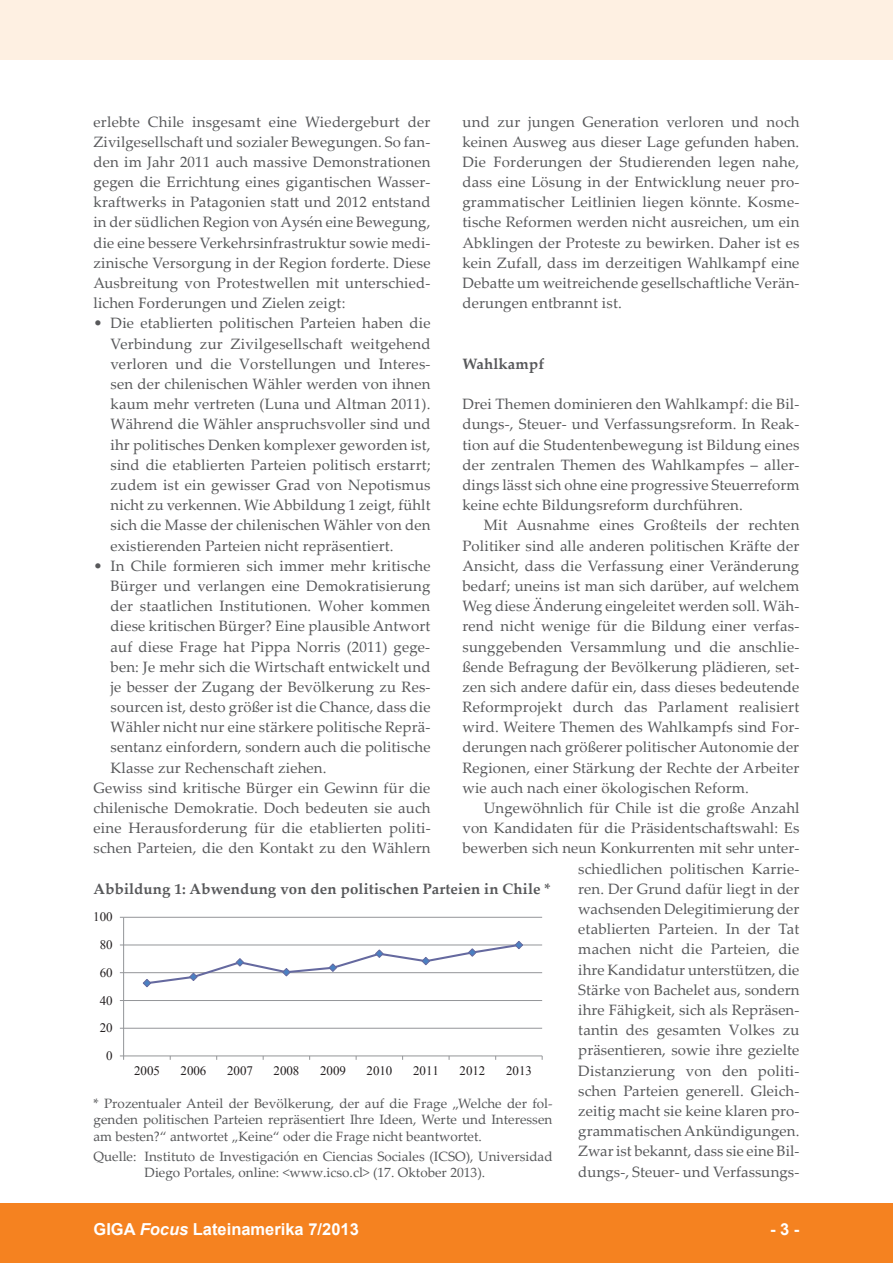
<style>
.page{position:relative;width:893px;height:1263px;background:#fff}
.page>*{position:absolute;margin:0;border:0;box-sizing:border-box;transform-origin:0 0}
.t1{font:700 16.5px "Arial";color:#fff}
.t2{font:15px/20.2px "Palatino Linotype";letter-spacing:.01em;color:#57585a;text-align:justify}
.t3{font:700 15px "Palatino Linotype";letter-spacing:.01em;color:#57585a}
.t4{font:13.5px/16.2px "Palatino Linotype";color:#57585a;text-align:justify}
.t5{font:12.9px "Times New Roman";color:#231f20}
.s1{font-style:italic}
</style>
<div class="page">
<div style="left:0;top:1203px;width:893px;height:60px;background:#f58220"></div>
<div style="left:0;top:0;width:893px;height:60px;background:#fef0e2"></div>
<svg style="left:119px;top:916px;width:424px;height:144px"></svg>
<p class="t2" style="left:94px;top:111px;width:339px">erlebte Chile insgesamt eine Wiedergeburt der Zivilgesellschaft und sozialer Bewegungen. So fan&shy;den im Jahr 2011 auch massive Demonstrationen gegen die Errichtung eines gigantischen Wasser&shy;kraftwerks in Patagonien statt und 2012 entstand in der südlichen Region von Aysén eine Bewegung, die eine bessere Verkehrsinfrastruktur sowie medi&shy;zinische Versorgung in der Region forderte. Diese Ausbreitung von Protestwellen mit unterschied&shy;lichen Forderungen und Zielen zeigt:</p>
<p class="t2" style="left:111px;top:313px;width:322px;text-indent:-17px">• Die etablierten politischen Parteien haben die Verbindung zur Zivilgesellschaft weitgehend verloren und die Vorstellungen und Interes&shy;sen der chilenischen Wähler werden von ihnen kaum mehr vertreten (Luna und Altman 2011).<br>Während die Wähler anspruchsvoller sind und ihr politisches Denken komplexer geworden ist, sind die etablierten Parteien politisch erstarrt; zudem ist ein gewisser Grad von Nepotismus nicht zu verkennen. Wie Abbildung 1 zeigt, fühlt sich die Masse der chilenischen Wähler von den existierenden Parteien nicht repräsentiert.</p>
<p class="t2" style="left:94px;top:555px;width:339px">• In Chile formieren sich immer mehr kritische</p>
<p class="t2" style="left:111px;top:575px;width:321px">Bürger und verlangen eine Demokratisierung</p>
<p class="t2" style="left:111px;top:595px;width:321px">der staatlichen Institutionen. Woher kommen</p>
<p class="t2" style="left:111px;top:615px;width:321px">diese kritischen Bürger? Eine plausible Antwort</p>
<p class="t2" style="left:111px;top:636px;width:321px">auf diese Frage hat Pippa Norris (2011) gege-</p>
<p class="t2" style="left:111px;top:656px;width:321px">ben: Je mehr sich die Wirtschaft entwickelt und</p>
<p class="t2" style="left:111px;top:676px;width:321px">je besser der Zugang der Bevölkerung zu Res-</p>
<p class="t2" style="left:111px;top:696px;width:322px">sourcen ist, desto größer ist die Chance, dass die</p>
<p class="t2" style="left:111px;top:716px;width:321px">Wähler nicht nur eine stärkere politische Reprä-</p>
<p class="t2" style="left:111px;top:737px;width:321px">sentanz einfordern, sondern auch die politische</p>
<p class="t2" style="left:111px;top:757px;width:217px">Klasse zur Rechenschaft ziehen.</p>
<p class="t2" style="left:94px;top:777px;width:338px">Gewiss sind kritische Bürger ein Gewinn für die</p>
<p class="t2" style="left:94px;top:797px;width:338px">chilenische Demokratie. Doch bedeuten sie auch</p>
<p class="t2" style="left:94px;top:817px;width:339px">eine Herausforderung für die etablierten politi-</p>
<p class="t2" style="left:94px;top:838px;width:338px">schen Parteien, die den Kontakt zu den Wählern</p>
<p class="t2" style="left:462px;top:111px;width:339px">und zur jungen Generation verloren und noch keinen Ausweg aus dieser Lage gefunden haben.<br>Die Forderungen der Studierenden legen nahe, dass eine Lösung in der Entwicklung neuer pro&shy;grammatischer Leitlinien liegen könnte. Kosme&shy;tische Reformen werden nicht ausreichen, um ein Abklingen der Proteste zu bewirken. Daher ist es kein Zufall, dass im derzeitigen Wahlkampf eine Debatte um weitreichende gesellschaftliche Verän&shy;derungen entbrannt ist.</p>
<p class="t3" style="left:462px;top:353px;width:83px">Wahlkampf</p>
<p class="t2" style="left:462px;top:393px;width:339px">Drei Themen dominieren den Wahlkampf: die Bil&shy;dungs-, Steuer- und Verfassungsreform. In Reak&shy;tion auf die Studentenbewegung ist Bildung eines der zentralen Themen des Wahlkampfes – aller&shy;dings lässt sich ohne eine progressive Steuerreform keine echte Bildungsreform durchführen.</p>
<p class="t2" style="left:462px;top:514px;width:339px;text-indent:21px">Mit Ausnahme eines Großteils der rechten Politiker sind alle anderen politischen Kräfte der Ansicht, dass die Verfassung einer Veränderung bedarf; uneins ist man sich darüber, auf welchem Weg diese Änderung eingeleitet werden soll. Wäh&shy;rend nicht wenige für die Bildung einer verfas&shy;sunggebenden Versammlung und die anschlie&shy;ßende Befragung der Bevölkerung plädieren, set&shy;zen sich andere dafür ein, dass dieses bedeutende Reformprojekt durch das Parlament realisiert wird. Weitere Themen des Wahlkampfs sind For&shy;derungen nach größerer politischer Autonomie der Regionen, einer Stärkung der Rechte der Arbeiter wie auch nach einer ökologischen Reform.</p>
<p class="t2" style="left:462px;top:797px;width:339px;text-align:right">Ungewöhnlich für Chile ist die große Anzahl von Kandidaten für die Präsidentschaftswahl: Es bewerben sich neun Konkurrenten mit sehr unter&shy;schiedlichen politischen Karrie-<br>ren. Der Grund dafür liegt in der<br>wachsenden Delegitimierung der<br>etablierten Parteien. In der Tat<br>machen nicht die Parteien, die<br>ihre Kandidatur unterstützen, die<br>Stärke von Bachelet aus, sondern<br>ihre Fähigkeit, sich als Repräsen-<br>tantin des gesamten Volkes zu<br>präsentieren, sowie ihre gezielte<br>Distanzierung von den politi-<br>schen Parteien generell. Gleich-<br>zeitig macht sie keine klaren pro-<br>grammatischen Ankündigungen.<br>Zwar ist bekannt, dass sie eine Bil-<br>dungs-, Steuer- und Verfassungs-</p>
<p class="t3" style="left:94px;top:878px;width:459px">Abbildung 1: Abwendung von den politischen Parteien in Chile *</p>
<p class="t5" style="left:93px;top:908px;width:21px">100</p>
<p class="t5" style="left:100px;top:936px;width:14px">80</p>
<p class="t5" style="left:100px;top:964px;width:14px">60</p>
<p class="t5" style="left:100px;top:991px;width:14px">40</p>
<p class="t5" style="left:100px;top:1019px;width:14px">20</p>
<p class="t5" style="left:106px;top:1047px;width:8px">0</p>
<p class="t5" style="left:134px;top:1062px;width:27px">2005</p>
<p class="t5" style="left:181px;top:1062px;width:27px">2006</p>
<p class="t5" style="left:227px;top:1062px;width:27px">2007</p>
<p class="t5" style="left:274px;top:1062px;width:27px">2008</p>
<p class="t5" style="left:320px;top:1062px;width:27px">2009</p>
<p class="t5" style="left:367px;top:1062px;width:27px">2010</p>
<p class="t5" style="left:413px;top:1062px;width:27px">2011</p>
<p class="t5" style="left:460px;top:1062px;width:27px">2012</p>
<p class="t5" style="left:506px;top:1062px;width:27px">2013</p>
<p class="t4" style="left:94px;top:1095px;width:461px">* Prozentualer Anteil der Bevölkerung, der auf die Frage „Welche der fol&shy;genden politischen Parteien repräsentiert Ihre Ideen, Werte und Interessen am besten?“ antwortet „Keine“ oder die Frage nicht beantwortet.</p>
<p class="t4" style="left:145px;top:1148px;width:409px;text-indent:-51px">Quelle: Instituto de Investigación en Ciencias Sociales (ICSO), Universidad<br>Diego Portales, online: &lt;www.icso.cl&gt; (17. Oktober 2013).</p>
<p class="t1" style="left:94px;top:1218px;width:267px">GIGA <span class="s1">Focus</span> Lateinamerika 7/2013</p>
<p class="t1" style="left:770px;top:1218px;width:31px">- 3 -</p>
</div>
